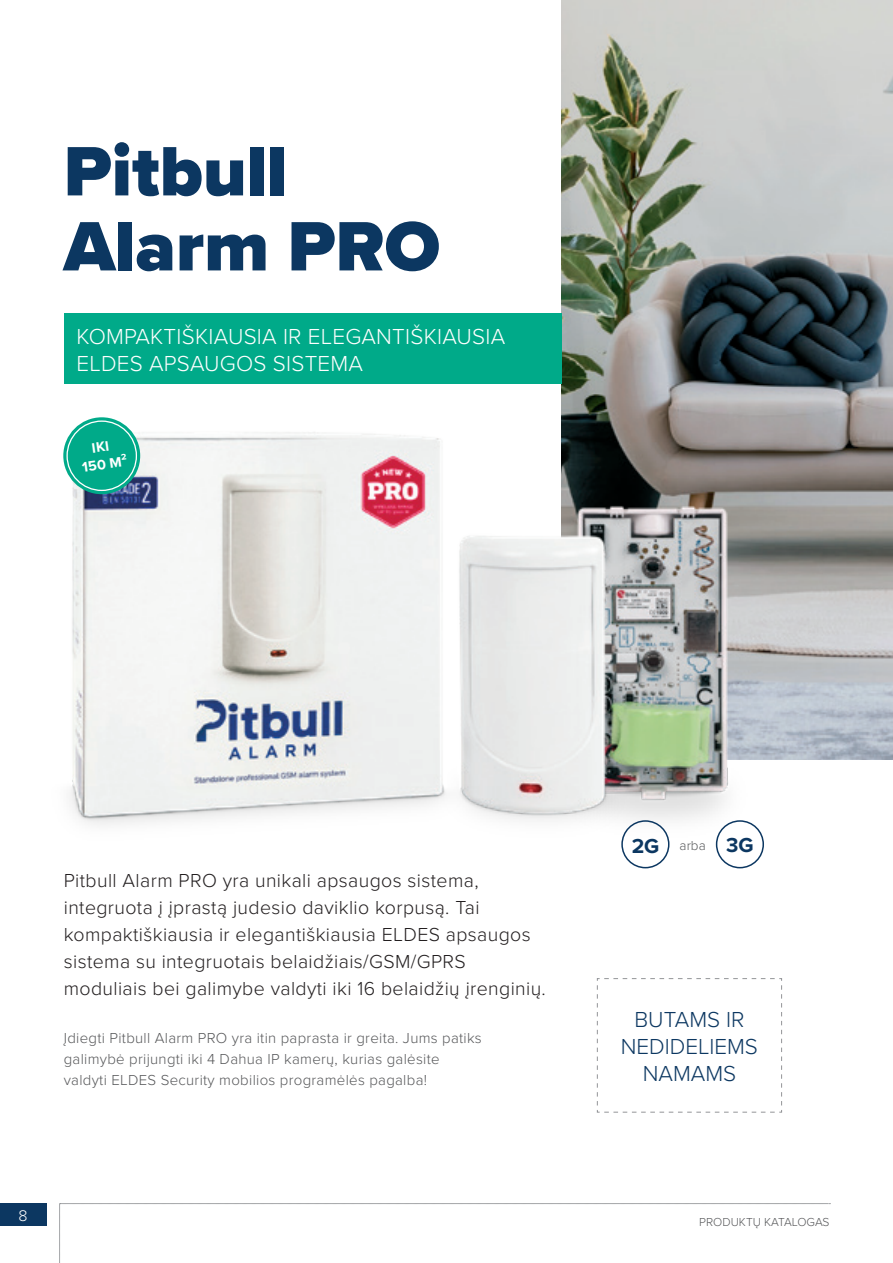
<style>
.page{position:relative;width:893px;height:1263px;background:#fff}
.page>*{position:absolute;margin:0;border:0;box-sizing:border-box;transform-origin:0 0}
.t1{font:900 72.45px/75px "Proxima Nova";color:#0c3761}
.t2{font:300 22.5px/27px "Proxima Nova";letter-spacing:.01em;color:#fff}
.t3{font:300 22.5px/27px "Proxima Nova";color:#0c3761;text-align:center}
.t4{font:700 21px "Proxima Nova";color:#0c3761}
.t5{font:300 19.5px/27px "Proxima Nova";letter-spacing:.02em;color:#231f20}
.t6{font:300 15.9px "Proxima Nova";color:#fff}
.t7{font:300 15px/21px "Proxima Nova";letter-spacing:.02em;color:#57585a}
.t8{font:700 14.4px/17.2px "Proxima Nova";color:#fff;text-align:center}
.t9{font:300 12px "Proxima Nova";color:#57585a}
.s1{font-weight:300;font-size:13.5px;color:#57585a}
</style>
<div class="page">
<img style="left:561px;top:0;width:332px;height:760px">
<div style="left:64px;top:313px;width:497px;height:70px;background:#00aa89"></div>
<img style="left:704px;top:456px;width:47px;height:413px">
<img style="left:63px;top:392px;width:641px;height:477px">
<div style="left:716px;top:820px;width:48px;height:48px;border:2px solid #0c3761;border-radius:50%"></div>
<div style="left:621px;top:820px;width:48px;height:48px;border:2px solid #0c3761;border-radius:50%"></div>
<svg style="left:597px;top:978px;width:185px;height:135px"></svg>
<div style="left:63px;top:417px;width:77px;height:77px;background:#00aa89;border-radius:50%"></div>
<div style="left:66px;top:420px;width:71px;height:71px;border:1px solid #fff;border-radius:50%"></div>
<svg style="left:59px;top:1203px;width:771px;height:60px"></svg>
<div style="left:0;top:1203px;width:47px;height:22px;background:#0c3761"></div>
<h1 class="t1" style="left:64px;top:133px;width:378px">Pitbull<br>Alarm PRO</h1>
<p class="t2" style="left:77px;top:321px;width:430px">KOMPAKTIŠKIAUSIA IR ELEGANTIŠKIAUSIA<br>ELDES APSAUGOS SISTEMA</p>
<p class="t8" style="left:79px;top:441px;width:47px;rotate:-8deg">IKI<br>150 M²</p>
<p class="t5" style="left:64px;top:866px;width:484px">Pitbull Alarm PRO yra unikali apsaugos sistema, integruota į įprastą judesio daviklio korpusą. Tai kompaktiškiausia ir elegantiškiausia ELDES apsaugos sistema su integruotais belaidžiais/GSM/GPRS moduliais bei galimybe valdyti iki 16 belaidžių įrenginių.</p>
<p class="t7" style="left:64px;top:1026px;width:420px">Įdiegti Pitbull Alarm PRO yra itin paprasta ir greita. Jums patiks galimybė prijungti iki 4 Dahua IP kamerų, kurias galėsite valdyti ELDES Security mobilios programėlės pagalba!</p>
<p class="t6" style="left:18px;top:1204px;width:11px">8</p>
<p class="t4" style="left:632px;top:830px;width:123px">2G <span class="s1">arba</span> 3G</p>
<p class="t3" style="left:621px;top:1005px;width:139px">BUTAMS IR<br>NEDIDELIEMS<br>NAMAMS</p>
<p class="t9" style="left:699px;top:1213px;width:132px">PRODUKTŲ KATALOGAS</p>
</div>
